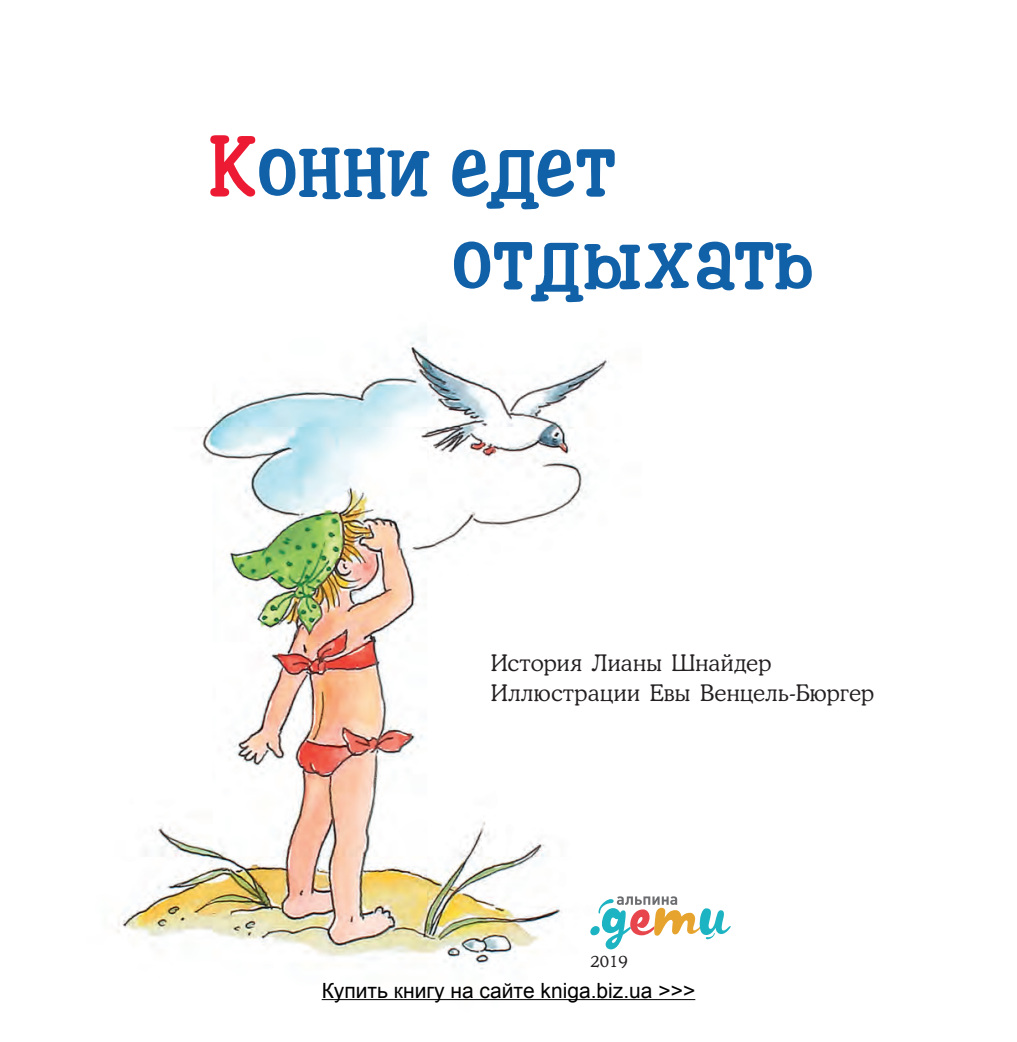
<style>
.page{position:relative;width:1017px;height:1042px;background:#fff}
.page>*{position:absolute;margin:0;border:0;box-sizing:border-box;transform-origin:0 0}
.t1{font:700 85.75px/92.8px "Cucho";color:#1161a8}
.t2{font:22.75px/30.6px "Osvald C";letter-spacing:.015em;color:#231f20}
.t3{font:21px "Arial";color:#000}
.t4{font:17.5px "Osvald C";color:#231f20}
.s1{color:#ed1a33}
</style>
<div class="page">
<img style="left:117px;top:338px;width:579px;height:663px">
<div style="left:590px;top:926px;width:10px;height:9px;background:#1cb3c2;border-radius:4px"></div>
<svg style="left:598px;top:896px;width:133px;height:53px"></svg>
<hr style="left:322px;top:999px;width:373px;height:1px;background:#000">
<h1 class="t1" style="left:451px;top:126px;width:363px;text-indent:-243px"><span class="s1">К</span>онни едет отдыхать</h1>
<p class="t2" style="left:491px;top:649px;width:385px">История Лианы Шнайдер<br>Иллюстрации Евы Венцель-Бюргер</p>
<p class="t4" style="left:590px;top:953px;width:39px">2019</p>
<p class="t3" style="left:322px;top:976px;width:375px">Купить книгу на сайте kniga.biz.ua &gt;&gt;&gt;</p>
</div>
